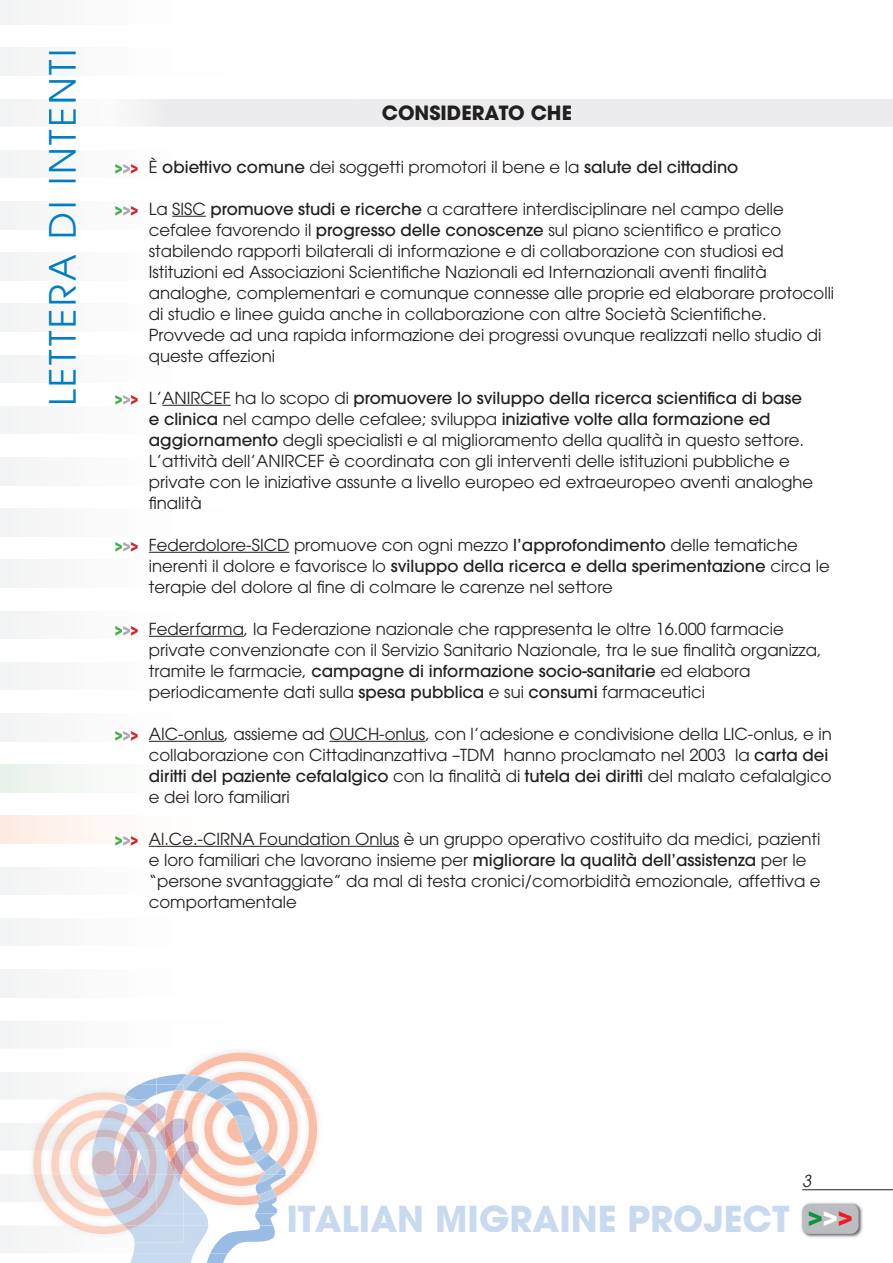
<style>
.page{position:relative;width:893px;height:1263px;background:#fff}
.page>*{position:absolute;margin:0;border:0;box-sizing:border-box;transform-origin:0 0}
.t1{font:36px "Avant Garde";letter-spacing:.08em;color:#007ec4}
.t2{font:700 35.4px "Avant Garde";color:#c8daf0}
.t3{font:700 25.2px "Avant Garde";color:#0d9344}
.t4{font:700 19.5px "Avant Garde";color:#231f20}
.t5{font:16.5px/21px "Avant Garde";color:#231f20}
.t6{font:500 16.5px "Avant Garde";color:#231f20}
.t7{font:italic 16.5px "Avant Garde";color:#231f20}
.s1{font-weight:700;color:#40ae49}
.s2{font-weight:700;color:#a8a9ad}
.s3{font-weight:700;color:#d1232a}
.s4{font-weight:400}
.s5{font-weight:500}
.s6{color:#fff}
.s7{color:#ee1d23}
</style>
<div class="page">
<div style="left:0;top:765px;width:356px;height:27px;background:linear-gradient(to right,#eef5ef,#fff)"></div>
<div style="left:0;top:816px;width:356px;height:27px;background:linear-gradient(to right,#fdf1ea,#fff)"></div>
<img style="left:801px;top:1202px;width:62px;height:36px">
<div style="left:802px;top:1204px;width:57px;height:30px;background:#bcbdc0;border-radius:8px"></div>
<svg style="left:0;top:1021px;width:319px;height:242px"></svg>
<hr style="left:802px;top:1189px;width:91px;height:1px;background:#231f20">
<svg style="left:0;top:99px;width:893px;height:28px"></svg>
<img style="left:49px;top:99px;width:27px;height:28px">
<hr style="left:172px;top:216px;width:34px;height:1px;background:#231f20">
<hr style="left:162px;top:405px;width:69px;height:1px;background:#231f20">
<hr style="left:149px;top:552px;width:140px;height:1px;background:#231f20">
<hr style="left:149px;top:636px;width:95px;height:1px;background:#231f20">
<hr style="left:149px;top:741px;width:75px;height:1px;background:#231f20">
<hr style="left:329px;top:741px;width:96px;height:1px;background:#231f20">
<hr style="left:149px;top:846px;width:250px;height:1px;background:#231f20">
<h1 class="t1" style="left:41px;top:406px;width:359px;rotate:-90deg">LETTERA DI INTENTI</h1>
<p class="t4" style="left:382px;top:100px;width:192px">CONSIDERATO CHE</p>
<p class="t6" style="left:115px;top:156px;width:625px"><span class="s1">&gt;</span><span class="s2">&gt;</span><span class="s3">&gt;</span> <span class="s4">È</span> obiettivo comune <span class="s4">dei soggetti promotori il bene e la</span> salute del cittadino</p>
<p class="t5" style="left:149px;top:198px;width:687px;text-indent:-34px"><span class="s1">&gt;</span><span class="s2">&gt;</span><span class="s3">&gt;</span> La SISC <span class="s5">promuove studi e ricerche</span> a carattere interdisciplinare nel campo delle cefalee favorendo il <span class="s5">progresso delle conoscenze</span> sul piano scientifico e pratico stabilendo rapporti bilaterali di informazione e di collaborazione con studiosi ed Istituzioni ed Associazioni Scientifiche Nazionali ed Internazionali aventi finalità analoghe, complementari e comunque connesse alle proprie ed elaborare protocolli di studio e linee guida anche in collaborazione con altre Società Scientifiche.<br>Provvede ad una rapida informazione dei progressi ovunque realizzati nello studio di queste affezioni</p>
<p class="t5" style="left:149px;top:387px;width:666px;text-indent:-34px"><span class="s1">&gt;</span><span class="s2">&gt;</span><span class="s3">&gt;</span> L’ANIRCEF ha lo scopo di <span class="s5">promuovere lo sviluppo della ricerca scientifica di base e clinica</span> nel campo delle cefalee; sviluppa <span class="s5">iniziative volte alla formazione ed aggiornamento</span> degli specialisti e al miglioramento della qualità in questo settore.<br>L’attività dell’ANIRCEF è coordinata con gli interventi delle istituzioni pubbliche e private con le iniziative assunte a livello europeo ed extraeuropeo aventi analoghe finalità</p>
<p class="t5" style="left:149px;top:534px;width:682px;text-indent:-34px"><span class="s1">&gt;</span><span class="s2">&gt;</span><span class="s3">&gt;</span> Federdolore-SICD promuove con ogni mezzo <span class="s5">l’approfondimento</span> delle tematiche inerenti il dolore e favorisce lo <span class="s5">sviluppo della ricerca e della sperimentazione</span> circa le terapie del dolore al fine di colmare le carenze nel settore</p>
<p class="t5" style="left:149px;top:618px;width:674px;text-indent:-34px"><span class="s1">&gt;</span><span class="s2">&gt;</span><span class="s3">&gt;</span> Federfarma, la Federazione nazionale che rappresenta le oltre 16.000 farmacie private convenzionate con il Servizio Sanitario Nazionale, tra le sue finalità organizza, tramite le farmacie, <span class="s5">campagne di informazione socio-sanitarie</span> ed elabora periodicamente dati sulla <span class="s5">spesa pubblica</span> e sui <span class="s5">consumi</span> farmaceutici</p>
<p class="t5" style="left:149px;top:723px;width:684px;text-indent:-34px"><span class="s1">&gt;</span><span class="s2">&gt;</span><span class="s3">&gt;</span> AIC-onlus, assieme ad OUCH-onlus, con l’adesione e condivisione della LIC-onlus, e in collaborazione con Cittadinanzattiva –TDM hanno proclamato nel 2003 la <span class="s5">carta dei diritti del paziente cefalalgico</span> con la finalità di <span class="s5">tutela dei diritti</span> del malato cefalalgico e dei loro familiari</p>
<p class="t5" style="left:149px;top:828px;width:673px;text-indent:-34px"><span class="s1">&gt;</span><span class="s2">&gt;</span><span class="s3">&gt;</span> Al.Ce.-CIRNA Foundation Onlus è un gruppo operativo costituito da medici, pazienti e loro familiari che lavorano insieme per <span class="s5">migliorare la qualità dell’assistenza</span> per le “persone svantaggiate” da mal di testa cronici/comorbidità emozionale, affettiva e comportamentale</p>
<p class="t7" style="left:802px;top:1171px;width:11px">3</p>
<h2 class="t2" style="left:286px;top:1195px;width:505px">IT IAN MIGRAINE PROJECT</h2>
<h2 class="t2" style="left:315px;top:1195px;width:46px">AL</h2>
<h3 class="t3" style="left:808px;top:1200px;width:47px">&gt;<span class="s6">&gt;</span><span class="s7">&gt;</span></h3>
</div>
